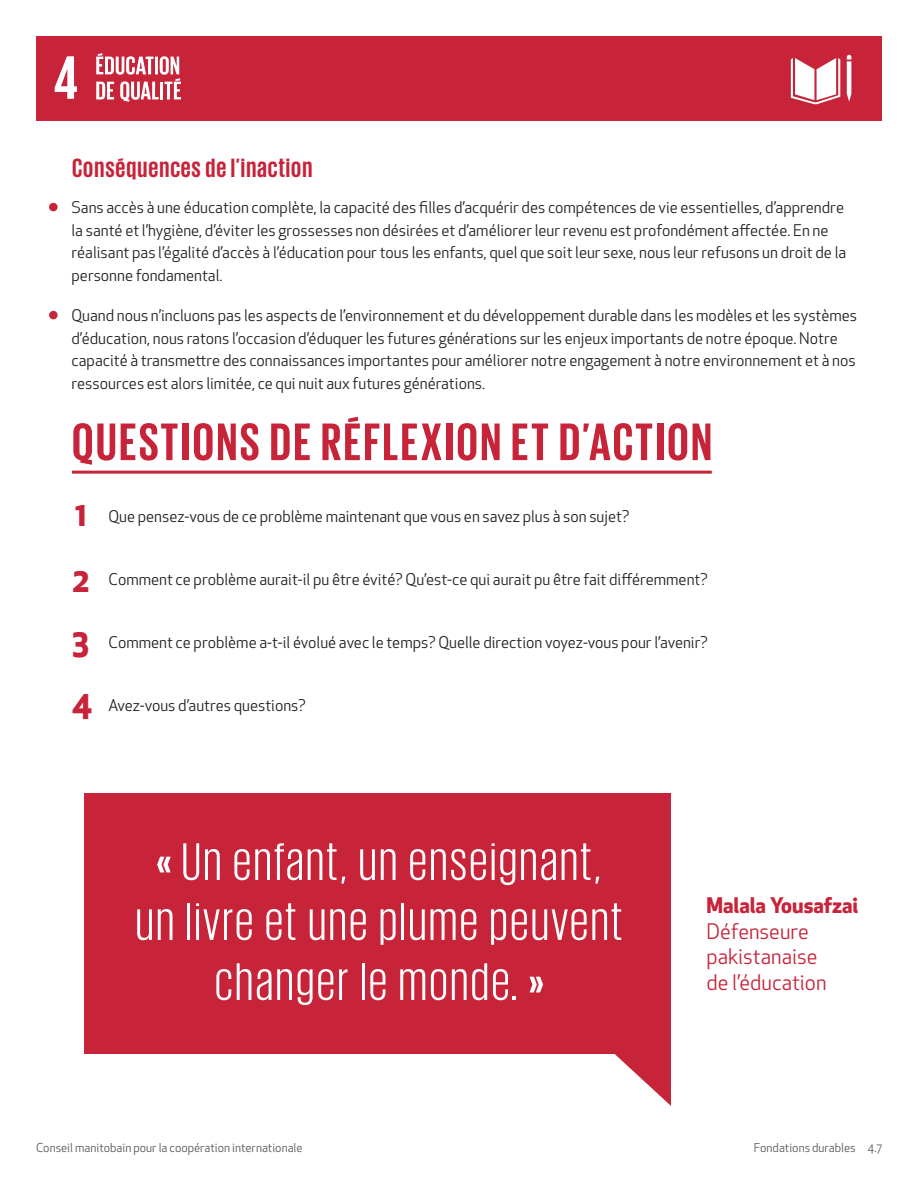
<style>
.page{position:relative;width:918px;height:1188px;background:#fff}
.page>*{position:absolute;margin:0;border:0;box-sizing:border-box;transform-origin:0 0}
.t1{font:54px/60px "Giorgio Sans";letter-spacing:.05em;color:#fff;text-align:center}
.t2{font:700 54px "Giorgio Sans";letter-spacing:.05em;color:#c72339}
.t3{font:700 33px "Apex New";color:#c72339}
.t4{font:700 27px "Giorgio Sans";letter-spacing:.04em;color:#c72339}
.t5{font:21px/25.5px "Apex New";color:#c72339}
.t6{font:700 21px "Apex New";color:#c72339}
.t7{font:15.75px/22.5px "Apex New";color:#231f20}
.t8{font:12px "Apex New";color:#57585a}
</style>
<div class="page">
<svg style="left:614px;top:1054px;width:57px;height:52px"></svg>
<div style="left:84px;top:789px;width:587px;height:265px;background:#c72339"></div>
<div style="left:30px;top:708px;width:846px;height:84px;background:#fff"></div>
<div style="left:49px;top:203px;width:9px;height:8px;background:#c72339;border-radius:50%"></div>
<div style="left:49px;top:311px;width:9px;height:8px;background:#c72339;border-radius:50%"></div>
<hr style="left:72px;top:471px;width:640px;height:3px;background:#c72339">
<svg style="left:157px;top:857px;width:14px;height:15px"></svg>
<svg style="left:530px;top:977px;width:13px;height:15px"></svg>
<div style="left:36px;top:36px;width:846px;height:85px;background:#c72339"></div>
<svg style="left:791px;top:58px;width:49px;height:46px"></svg>
<svg style="left:847px;top:55px;width:4px;height:47px"></svg>
<svg style="left:55px;top:56px;width:22px;height:43px"></svg>
<svg style="left:96px;top:53px;width:85px;height:49px"></svg>
<p class="t4" style="left:72px;top:154px;width:242px">Conséquences de l’inaction</p>
<p class="t7" style="left:72px;top:196px;width:776px">Sans accès à une éducation complète, la capacité des filles d’acquérir des compétences de vie essentielles, d’apprendre la santé et l’hygiène, d’éviter les grossesses non désirées et d’améliorer leur revenu est profondément affectée. En ne réalisant pas l’égalité d’accès à l’éducation pour tous les enfants, quel que soit leur sexe, nous leur refusons un droit de la personne fondamental.</p>
<p class="t7" style="left:72px;top:304px;width:787px">Quand nous n’incluons pas les aspects de l’environnement et du développement durable dans les modèles et les systèmes d’éducation, nous ratons l’occasion d’éduquer les futures générations sur les enjeux importants de notre époque. Notre capacité à transmettre des connaissances importantes pour améliorer notre engagement à notre environnement et à nos ressources est alors limitée, ce qui nuit aux futures générations.</p>
<p class="t2" style="left:72px;top:415px;width:641px">QUESTIONS DE RÉFLEXION ET D’ACTION</p>
<p class="t3" style="left:75px;top:490px;width:13px">1</p>
<p class="t7" style="left:108px;top:505px;width:522px">Que pensez-vous de ce problème maintenant que vous en savez plus à son sujet?</p>
<p class="t3" style="left:72px;top:556px;width:20px">2</p>
<p class="t3" style="left:72px;top:617px;width:19px">3</p>
<p class="t3" style="left:72px;top:679px;width:22px">4</p>
<p class="t7" style="left:108px;top:568px;width:601px">Comment ce problème aurait-il pu être évité? Qu’est-ce qui aurait pu être fait différemment?</p>
<p class="t7" style="left:108px;top:631px;width:601px">Comment ce problème a-t-il évolué avec le temps? Quelle direction voyez-vous pour l’avenir?</p>
<p class="t7" style="left:108px;top:694px;width:199px">Avez-vous d’autres questions?</p>
<p class="t1" style="left:136px;top:830px;width:488px">Un enfant, un enseignant,<br>un livre et une plume peuvent changer le monde.</p>
<p class="t6" style="left:706px;top:890px;width:153px">Malala Yousafzai</p>
<p class="t5" style="left:706px;top:918px;width:122px">Défenseure pakistanaise de l’éducation</p>
<p class="t8" style="left:36px;top:1140px;width:268px">Conseil manitobain pour la coopération internationale</p>
<p class="t8" style="left:754px;top:1140px;width:130px">Fondations durables 4.7</p>
</div>
